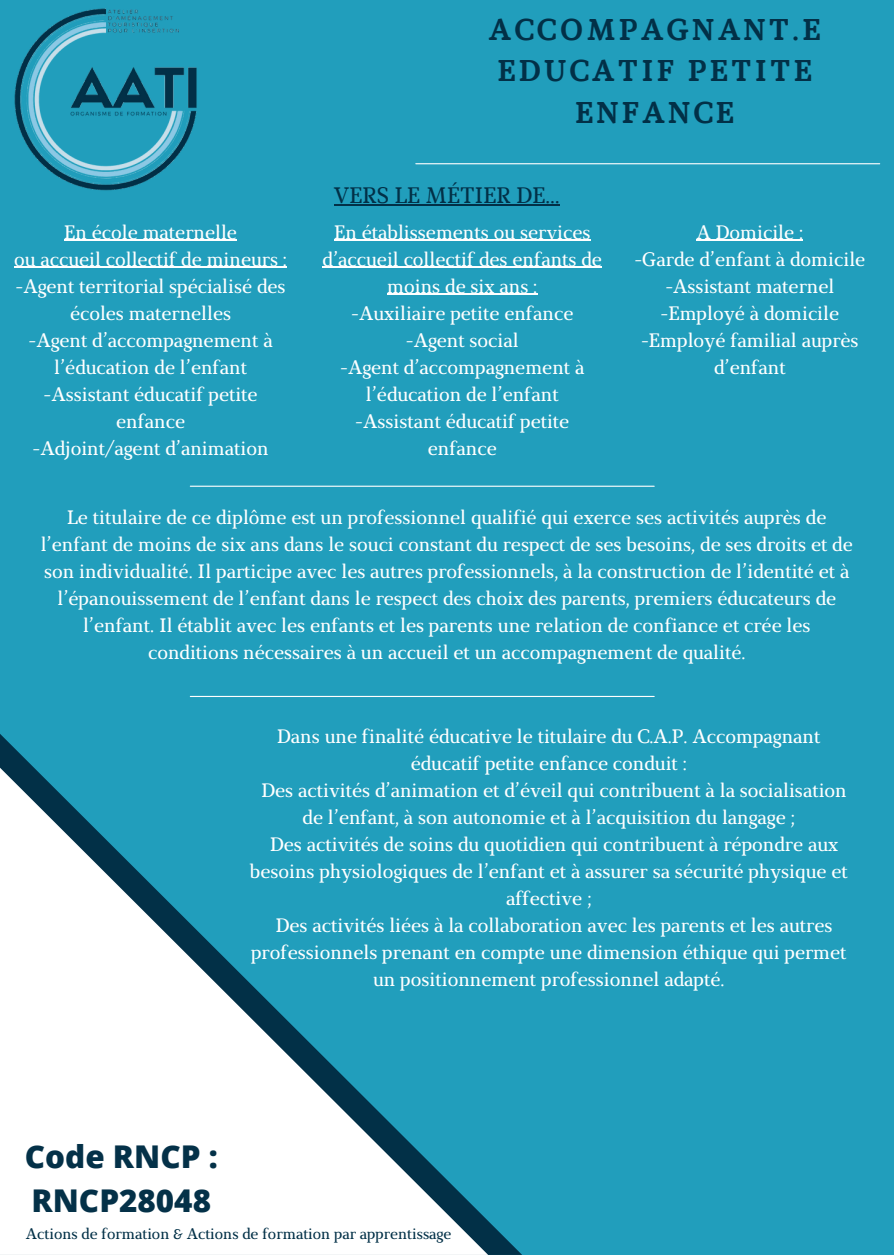
<style>
.page{position:relative;width:894px;height:1255px;background:#fff}
.page>*{position:absolute;margin:0;border:0;box-sizing:border-box;transform-origin:0 0}
.t1{font:800 31.35px/43.8px "Open Sans";color:#043148}
.t2{font:700 30px/41.7px "Marta";letter-spacing:.1em;color:#023047;text-align:center}
.t3{font:800 22.35px "Open Sans";color:#043148}
.t4{font:22.35px "Marta";color:#023047}
.t5{font:19.35px/27px "Marta";color:#fff;text-align:center}
.t6{font:15.15px "Marta";color:#023047}
</style>
<div class="page">
<div style="left:0;top:0;width:893px;height:1254px;background:#219ebc"></div>
<hr style="left:415px;top:163px;width:464px;height:1px;background:#fff">
<img style="left:14px;top:8px;width:183px;height:183px">
<hr style="left:334px;top:204px;width:225px;height:1px;background:#023047">
<hr style="left:190px;top:485px;width:464px;height:2px;background:#fff">
<hr style="left:190px;top:696px;width:464px;height:1px;background:#fff">
<hr style="left:64px;top:240px;width:173px;height:1px;background:#fff">
<hr style="left:14px;top:267px;width:273px;height:1px;background:#fff">
<hr style="left:696px;top:240px;width:106px;height:1px;background:#fff">
<hr style="left:334px;top:240px;width:256px;height:1px;background:#fff">
<hr style="left:322px;top:267px;width:279px;height:1px;background:#fff">
<hr style="left:387px;top:294px;width:150px;height:1px;background:#fff">
<svg style="left:0;top:734px;width:521px;height:520px"></svg>
<svg style="left:0;top:767px;width:488px;height:487px"></svg>
<h1 class="t2" style="left:488px;top:11px;width:333px">ACCOMPAGNANT.E<br>EDUCATIF PETITE<br>ENFANCE</h1>
<h5 class="t4" style="left:334px;top:186px;width:227px">VERS LE MÉTIER DE…</h5>
<h5 class="t5" style="left:14px;top:220px;width:274px">En école maternelle<br>ou accueil collectif de mineurs : -Agent territorial spécialisé des écoles maternelles<br>-Agent d’accompagnement à l’éducation de l’enfant -Assistant éducatif petite enfance<br>-Adjoint/agent d’animation</h5>
<h2 class="t5" style="left:634px;top:220px;width:232px">A Domicile :<br>-Garde d’enfant à domicile -Assistant maternel -Employé à domicile -Employé familial auprès d’enfant</h2>
<p class="t5" style="left:322px;top:220px;width:281px">En établissements ou services d’accueil collectif des enfants de moins de six ans :<br>-Auxiliaire petite enfance -Agent social<br>-Agent d’accompagnement à l’éducation de l’enfant -Assistant éducatif petite enfance</p>
<h5 class="t5" style="left:41px;top:506px;width:813px">Le titulaire de ce diplôme est un professionnel qualifié qui exerce ses activités auprès de l’enfant de moins de six ans dans le souci constant du respect de ses besoins, de ses droits et de son individualité. Il participe avec les autres professionnels, à la construction de l’identité et à l’épanouissement de l’enfant dans le respect des choix des parents, premiers éducateurs de l’enfant. Il établit avec les enfants et les parents une relation de confiance et crée les conditions nécessaires à un accueil et un accompagnement de qualité.</h5>
<h5 class="t5" style="left:250px;top:724px;width:599px">Dans une finalité éducative le titulaire du C.A.P. Accompagnant éducatif petite enfance conduit :<br>Des activités d’animation et d’éveil qui contribuent à la socialisation de l’enfant, à son autonomie et à l’acquisition du langage ;<br>Des activités de soins du quotidien qui contribuent à répondre aux besoins physiologiques de l’enfant et à assurer sa sécurité physique et affective ;<br>Des activités liées à la collaboration avec les parents et les autres professionnels prenant en compte une dimension éthique qui permet un positionnement professionnel adapté.</h5>
<h3 class="t3" style="left:30px;top:1137px;width:272px">Code RNCP : RNCP28048</h3>
<p class="t1" style="left:25px;top:1134px;width:194px">Code RNCP :<br>RNCP28048</p>
<h4 class="t6" style="left:26px;top:1227px;width:427px">Actions de formation &amp; Actions de formation par apprentissage</h4>
</div>
